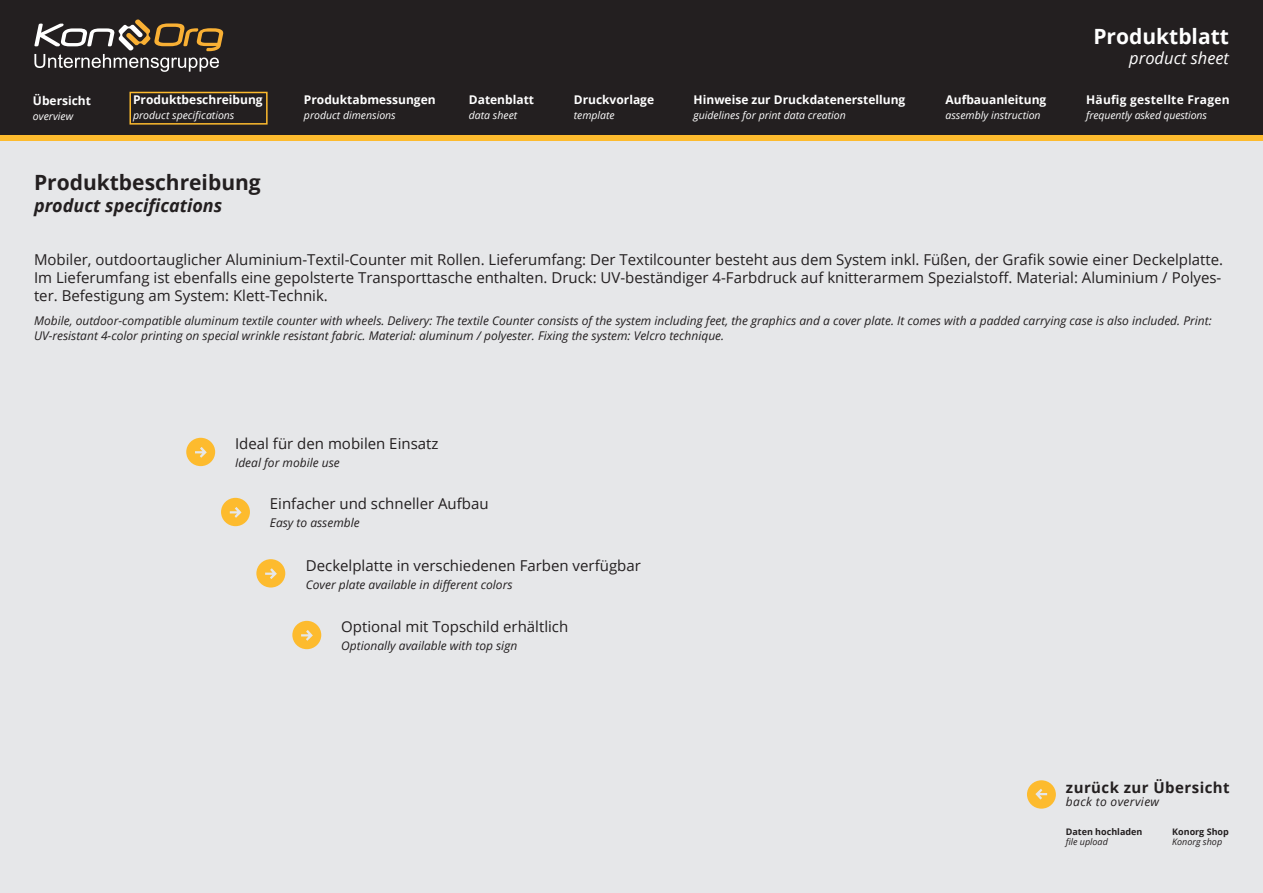
<style>
.page{position:relative;width:1263px;height:893px;background:#e6e7e9}
.page>*{position:absolute;margin:0;border:0;box-sizing:border-box;transform-origin:0 0}
.t1{font:700 21px "Open Sans";color:#231f20}
.t2{font:700 21px "Open Sans";color:#fff}
.t3{font:italic 700 18px "Open Sans";color:#231f20}
.t4{font:italic 16.5px "Open Sans";color:#fff}
.t5{font:15px/18px "Open Sans";color:#231f20}
.t6{font:700 15px "Open Sans";letter-spacing:.03em;color:#231f20}
.t7{font:italic 12px/15px "Open Sans";color:#231f20}
.t8{font:700 12px "Open Sans";color:#fff}
.t9{font:700 12px "Open Sans";letter-spacing:.02em;color:#fff}
.t10{font:italic 12px "Open Sans";letter-spacing:.03em;color:#231f20}
.t11{font:italic 10.5px "Open Sans";color:#fff}
.t12{font:700 9px "Open Sans";color:#231f20}
.t13{font:italic 9px "Open Sans";color:#231f20}
</style>
<div class="page">
<div style="left:0;top:0;width:1263px;height:140px;background:#231f20"></div>
<div style="left:0;top:135px;width:1263px;height:6px;background:#fdbb2e"></div>
<svg style="left:1027px;top:780px;width:29px;height:29px"></svg>
<svg style="left:34px;top:19px;width:190px;height:53px"></svg>
<div style="left:129px;top:92px;width:139px;height:33px;border:2px solid #fdbb2e"></div>
<svg style="left:186px;top:438px;width:29px;height:28px"></svg>
<svg style="left:221px;top:498px;width:29px;height:28px"></svg>
<svg style="left:256px;top:559px;width:29px;height:28px"></svg>
<svg style="left:292px;top:621px;width:29px;height:28px"></svg>
<p class="t8" style="left:33px;top:92px;width:60px">Übersicht</p>
<p class="t11" style="left:33px;top:109px;width:42px">overview</p>
<p class="t8" style="left:133px;top:91px;width:131px">Produktbeschreibung</p>
<p class="t11" style="left:133px;top:108px;width:103px">product specifications</p>
<p class="t8" style="left:304px;top:91px;width:133px">Produktabmessungen</p>
<p class="t11" style="left:304px;top:108px;width:93px">product dimensions</p>
<p class="t8" style="left:469px;top:91px;width:67px">Datenblatt</p>
<p class="t11" style="left:469px;top:108px;width:50px">data sheet</p>
<p class="t8" style="left:574px;top:91px;width:82px">Druckvorlage</p>
<p class="t11" style="left:574px;top:108px;width:42px">template</p>
<p class="t8" style="left:694px;top:91px;width:213px">Hinweise zur Druckdatenerstellung</p>
<p class="t11" style="left:694px;top:108px;width:154px">guidelines for print data creation</p>
<p class="t8" style="left:945px;top:91px;width:102px">Aufbauanleitung</p>
<p class="t11" style="left:945px;top:108px;width:97px">assembly instruction</p>
<h1 class="t2" style="left:1093px;top:22px;width:137px">Produktblatt</h1>
<p class="t4" style="left:1129px;top:47px;width:101px">product sheet</p>
<p class="t9" style="left:1086px;top:91px;width:145px">Häufig gestellte Fragen</p>
<p class="t11" style="left:1086px;top:108px;width:122px">frequently asked questions</p>
<h1 class="t1" style="left:34px;top:168px;width:228px">Produktbeschreibung</h1>
<p class="t3" style="left:34px;top:193px;width:190px">product specifications</p>
<p class="t5" style="left:34px;top:250px;width:1191px">Mobiler, outdoortauglicher Aluminium-Textil-Counter mit Rollen. Lieferumfang: Der Textilcounter besteht aus dem System inkl. Füßen, der Grafik sowie einer Deckelplatte.<br>Im Lieferumfang ist ebenfalls eine gepolsterte Transporttasche enthalten. Druck: UV-beständiger 4-Farbdruck auf knitterarmem Spezialstoff. Material: Aluminium / Polyes&shy;ter. Befestigung am System: Klett-Technik.</p>
<p class="t7" style="left:34px;top:313px;width:1179px">Mobile, outdoor-compatible aluminum textile counter with wheels. Delivery: The textile Counter consists of the system including feet, the graphics and a cover plate. It comes with a padded carrying case is also included. Print:<br>UV-resistant 4-color printing on special wrinkle resistant fabric. Material: aluminum / polyester. Fixing the system: Velcro technique.</p>
<p class="t5" style="left:235px;top:434px;width:205px">Ideal für den mobilen Einsatz</p>
<p class="t7" style="left:235px;top:455px;width:106px">Ideal for mobile use</p>
<p class="t5" style="left:270px;top:494px;width:220px">Einfacher und schneller Aufbau</p>
<p class="t7" style="left:270px;top:515px;width:91px">Easy to assemble</p>
<p class="t5" style="left:306px;top:556px;width:336px">Deckelplatte in verschiedenen Farben verfügbar</p>
<p class="t7" style="left:306px;top:576px;width:208px">Cover plate available in different colors</p>
<p class="t5" style="left:341px;top:617px;width:229px">Optional mit Topschild erhältlich</p>
<p class="t7" style="left:341px;top:638px;width:178px">Optionally available with top sign</p>
<p class="t6" style="left:1066px;top:777px;width:165px">zurück zur Übersicht</p>
<p class="t10" style="left:1066px;top:794px;width:95px">back to overview</p>
<p class="t12" style="left:1172px;top:825px;width:58px">Konorg Shop</p>
<p class="t13" style="left:1172px;top:836px;width:52px">Konorg shop</p>
<p class="t12" style="left:1066px;top:825px;width:78px">Daten hochladen</p>
<p class="t13" style="left:1066px;top:836px;width:44px">file upload</p>
</div>
